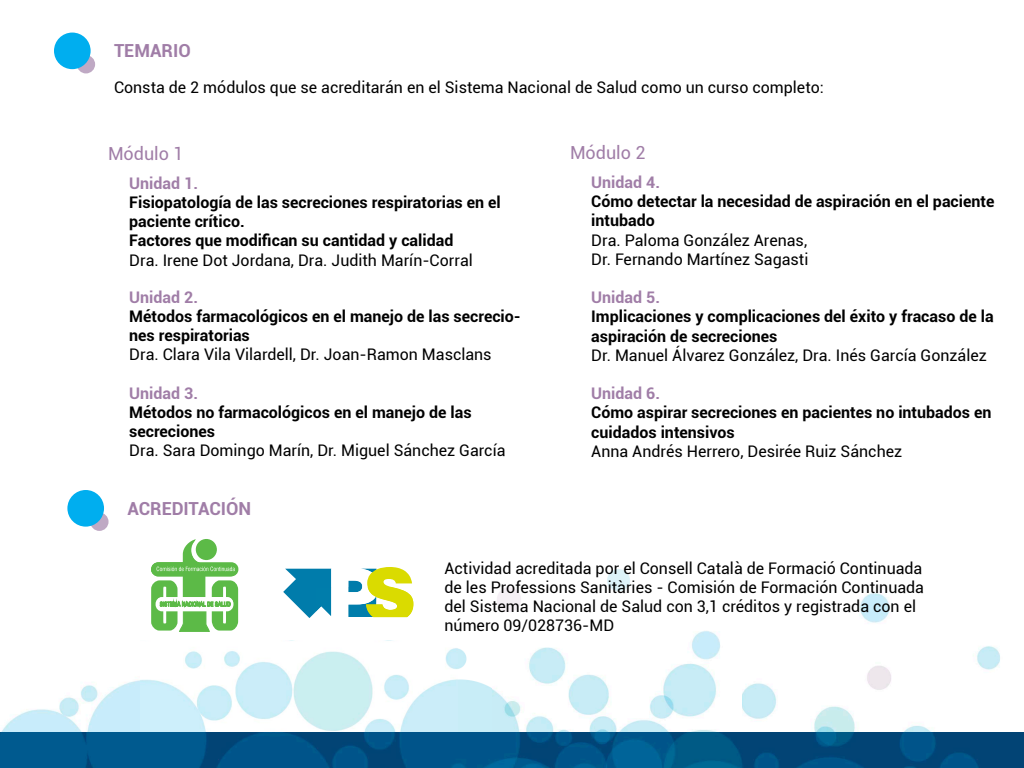
<style>
.page{position:relative;width:1024px;height:768px;background:#fff}
.page>*{position:absolute;margin:0;border:0;box-sizing:border-box;transform-origin:0 0}
.t1{font:700 18px "Roboto";color:#a07da7}
.t2{font:18px "Roboto";color:#a07da7}
.t3{font:16px/19.2px "Roboto";color:#000}
.t4{font:700 16px/19.2px "Roboto";color:#000}
.t5{font:700 16px "Roboto";color:#a07da7}
</style>
<div class="page">
<img style="left:1px;top:513px;width:140px;height:219px">
<img style="left:141px;top:640px;width:316px;height:92px">
<img style="left:0;top:732px;width:316px;height:36px">
<div style="left:77px;top:55px;width:18px;height:18px;background:#bfa9c4;border-radius:50%"></div>
<div style="left:54px;top:33px;width:37px;height:36px;background:#00aeef;border-radius:50%"></div>
<div style="left:90px;top:513px;width:19px;height:18px;background:#bfa9c4;border-radius:50%"></div>
<div style="left:67px;top:490px;width:37px;height:37px;background:#00aeef;border-radius:50%"></div>
<img style="left:497px;top:569px;width:133px;height:43px">
<div style="left:130px;top:530px;width:342px;height:110px;background:#fff"></div>
<svg style="left:151px;top:539px;width:87px;height:93px"></svg>
<svg style="left:283px;top:567px;width:129px;height:51px"></svg>
<img style="left:457px;top:648px;width:36px;height:84px">
<img style="left:742px;top:593px;width:258px;height:139px">
<img style="left:493px;top:631px;width:227px;height:101px">
<img style="left:316px;top:732px;width:708px;height:36px">
<img style="left:316px;top:601px;width:98px;height:17px">
<img style="left:316px;top:587px;width:15px;height:30px">
<img style="left:331px;top:587px;width:35px;height:30px">
<img style="left:366px;top:587px;width:47px;height:30px">
<p class="t1" style="left:114px;top:38px;width:78px">TEMARIO</p>
<p class="t3" style="left:114px;top:77px;width:711px">Consta de 2 módulos que se acreditarán en el Sistema Nacional de Salud como un curso completo:</p>
<p class="t2" style="left:108px;top:141px;width:77px">Módulo 1</p>
<p class="t5" style="left:129px;top:172px;width:70px">Unidad 1.</p>
<p class="t4" style="left:129px;top:192px;width:373px">Fisiopatología de las secreciones respiratorias en el paciente crítico.<br>Factores que modifican su cantidad y calidad</p>
<p class="t3" style="left:129px;top:250px;width:345px">Dra. Irene Dot Jordana, Dra. Judith Marín-Corral</p>
<p class="t5" style="left:129px;top:286px;width:70px">Unidad 2.</p>
<p class="t4" style="left:129px;top:306px;width:393px">Métodos farmacológicos en el manejo de las secrecio&shy;nes respiratorias</p>
<p class="t3" style="left:129px;top:345px;width:364px">Dra. Clara Vila Vilardell, Dr. Joan-Ramon Masclans</p>
<p class="t5" style="left:129px;top:382px;width:70px">Unidad 3.</p>
<p class="t4" style="left:129px;top:402px;width:344px">Métodos no farmacológicos en el manejo de las secreciones</p>
<p class="t3" style="left:129px;top:441px;width:378px">Dra. Sara Domingo Marín, Dr. Miguel Sánchez García</p>
<p class="t1" style="left:127px;top:496px;width:125px">ACREDITACIÓN</p>
<p class="t2" style="left:570px;top:140px;width:77px">Módulo 2</p>
<p class="t5" style="left:591px;top:171px;width:70px">Unidad 4.</p>
<p class="t4" style="left:591px;top:191px;width:405px">Cómo detectar la necesidad de aspiración en el paciente intubado</p>
<p class="t3" style="left:591px;top:230px;width:219px">Dra. Paloma González Arenas,<br>Dr. Fernando Martínez Sagasti</p>
<p class="t5" style="left:591px;top:286px;width:70px">Unidad 5.</p>
<p class="t4" style="left:591px;top:306px;width:404px">Implicaciones y complicaciones del éxito y fracaso de la aspiración de secreciones</p>
<p class="t3" style="left:591px;top:345px;width:397px">Dr. Manuel Álvarez González, Dra. Inés García González</p>
<p class="t5" style="left:591px;top:382px;width:70px">Unidad 6.</p>
<p class="t4" style="left:591px;top:402px;width:402px">Cómo aspirar secreciones en pacientes no intubados en cuidados intensivos</p>
<p class="t3" style="left:591px;top:441px;width:312px">Anna Andrés Herrero, Desirée Ruiz Sánchez</p>
<p class="t3" style="left:445px;top:558px;width:481px">Actividad acreditada por el Consell Català de Formació Continuada de les Professions Sanitàries - Comisión de Formación Continuada del Sistema Nacional de Salud con 3,1 créditos y registrada con el número 09/028736-MD</p>
</div>
